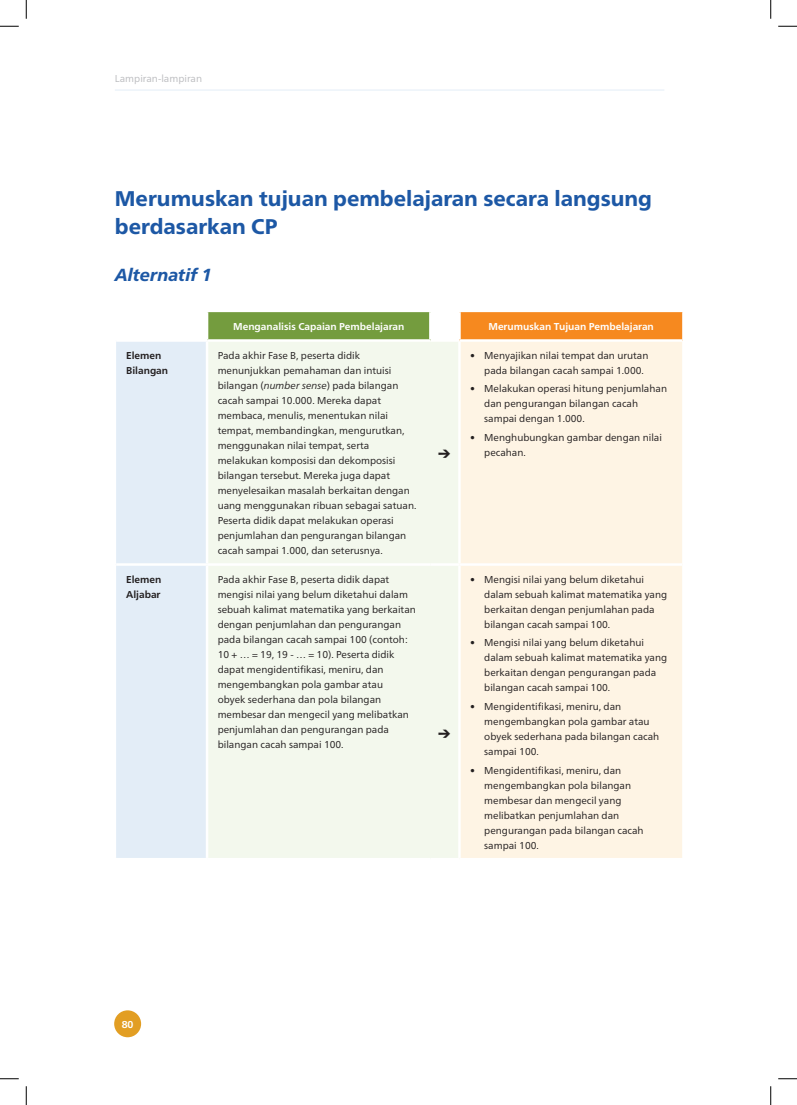
<style>
.page{position:relative;width:797px;height:1105px;background:#fff}
.page>*{position:absolute;margin:0;border:0;box-sizing:border-box;transform-origin:0 0}
.t1{font:800 21.25px/28px "Neue Frutiger World";color:#1d58a5}
.t2{font:italic 800 17.5px "Neue Frutiger World";color:#1d58a5}
.t3{font:700 17.5px "Neue Frutiger World";color:#231f20}
.t4{font:10px/15px "Neue Frutiger World";color:#231f20}
.t5{font:700 10px "Neue Frutiger World";color:#fff}
.t6{font:700 10px/15px "Neue Frutiger World";color:#231f20}
.t7{font:10px "Neue Frutiger World";color:#bcbdc0}
.s1{font-style:italic}
</style>
<div class="page">
<hr style="left:115px;top:90px;width:549px;height:1px;background:#e3edf7">
<div style="left:114px;top:1010px;width:27px;height:27px;background:#e29e23;border-radius:50%"></div>
<div style="left:207px;top:311px;width:223px;height:29px;background:#749c3e"></div>
<div style="left:459px;top:311px;width:223px;height:29px;background:#f6891f"></div>
<div style="left:116px;top:342px;width:90px;height:516px;background:#e3edf7"></div>
<div style="left:208px;top:342px;width:250px;height:516px;background:#f3f8ed"></div>
<div style="left:461px;top:342px;width:221px;height:516px;background:#fef4e4"></div>
<hr style="left:207px;top:311px;width:223px;height:1px;background:#fff">
<hr style="left:459px;top:311px;width:224px;height:1px;background:#fff">
<svg style="left:682px;top:312px;width:1px;height:28px"></svg>
<hr style="left:116px;top:563px;width:91px;height:3px;background:#fff">
<hr style="left:207px;top:563px;width:223px;height:3px;background:#fff">
<hr style="left:430px;top:563px;width:29px;height:3px;background:#fff">
<hr style="left:459px;top:563px;width:223px;height:3px;background:#fff">
<hr style="left:206px;top:312px;width:2px;height:27px;background:#fff">
<hr style="left:429px;top:312px;width:2px;height:27px;background:#fff">
<hr style="left:458px;top:312px;width:2px;height:27px;background:#fff">
<hr style="left:207px;top:339px;width:223px;height:3px;background:#fff">
<hr style="left:459px;top:339px;width:223px;height:3px;background:#fff">
<svg style="left:0;top:25px;width:19px;height:2px"></svg>
<svg style="left:778px;top:25px;width:19px;height:2px"></svg>
<svg style="left:0;top:1078px;width:19px;height:1px"></svg>
<svg style="left:778px;top:1078px;width:19px;height:1px"></svg>
<svg style="left:25px;top:0;width:2px;height:19px"></svg>
<svg style="left:25px;top:1086px;width:2px;height:19px"></svg>
<svg style="left:770px;top:0;width:1px;height:19px"></svg>
<svg style="left:770px;top:1086px;width:1px;height:19px"></svg>
<p class="t7" style="left:115px;top:70px;width:89px">Lampiran-lampiran</p>
<h1 class="t1" style="left:115px;top:185px;width:538px">Merumuskan tujuan pembelajaran secara langsung berdasarkan CP</h1>
<h2 class="t2" style="left:115px;top:261px;width:99px">Alternatif 1</h2>
<p class="t5" style="left:233px;top:318px;width:173px">Menganalisis Capaian Pembelajaran</p>
<p class="t5" style="left:488px;top:318px;width:167px">Merumuskan Tujuan Pembelajaran</p>
<p class="t6" style="left:126px;top:348px;width:43px">Elemen<br>Bilangan</p>
<p class="t4" style="left:218px;top:348px;width:200px">Pada akhir Fase B, peserta didik menunjukkan pemahaman dan intuisi bilangan (<span class="s1">number sense</span>) pada bilangan cacah sampai 10.000. Mereka dapat membaca, menulis, menentukan nilai tempat, membandingkan, mengurutkan, menggunakan nilai tempat, serta melakukan komposisi dan dekomposisi bilangan tersebut. Mereka juga dapat menyelesaikan masalah berkaitan dengan uang menggunakan ribuan sebagai satuan.<br>Peserta didik dapat melakukan operasi penjumlahan dan pengurangan bilangan cacah sampai 1.000, dan seterusnya.</p>
<p class="t6" style="left:126px;top:572px;width:37px">Elemen<br>Aljabar</p>
<p class="t4" style="left:218px;top:572px;width:200px">Pada akhir Fase B, peserta didik dapat mengisi nilai yang belum diketahui dalam sebuah kalimat matematika yang berkaitan dengan penjumlahan dan pengurangan pada bilangan cacah sampai 100 (contoh:<br>10 + … = 19, 19 - … = 10). Peserta didik dapat mengidentifikasi, meniru, dan mengembangkan pola gambar atau<br>obyek sederhana dan pola bilangan membesar dan mengecil yang melibatkan penjumlahan dan pengurangan pada bilangan cacah sampai 100.</p>
<h2 class="t3" style="left:437px;top:438px;width:15px">→</h2>
<p class="t4" style="left:484px;top:348px;width:166px;text-indent:-14px">• Menyajikan nilai tempat dan urutan pada bilangan cacah sampai 1.000.</p>
<p class="t4" style="left:484px;top:382px;width:184px;text-indent:-14px">• Melakukan operasi hitung penjumlahan dan pengurangan bilangan cacah sampai dengan 1.000.</p>
<p class="t4" style="left:484px;top:430px;width:179px;text-indent:-14px">• Menghubungkan gambar dengan nilai pecahan.</p>
<h2 class="t3" style="left:437px;top:717px;width:15px">→</h2>
<p class="t4" style="left:484px;top:572px;width:184px;text-indent:-14px">• Mengisi nilai yang belum diketahui dalam sebuah kalimat matematika yang berkaitan dengan penjumlahan pada bilangan cacah sampai 100.</p>
<p class="t4" style="left:484px;top:636px;width:184px;text-indent:-14px">• Mengisi nilai yang belum diketahui dalam sebuah kalimat matematika yang berkaitan dengan pengurangan pada bilangan cacah sampai 100.</p>
<p class="t4" style="left:484px;top:699px;width:176px;text-indent:-14px">• Mengidentifikasi, meniru, dan mengembangkan pola gambar atau obyek sederhana pada bilangan cacah sampai 100.</p>
<p class="t4" style="left:484px;top:763px;width:161px;text-indent:-14px">• Mengidentifikasi, meniru, dan mengembangkan pola bilangan membesar dan mengecil yang melibatkan penjumlahan dan pengurangan pada bilangan cacah sampai 100.</p>
<p class="t5" style="left:122px;top:1015px;width:13px">80</p>
</div>
